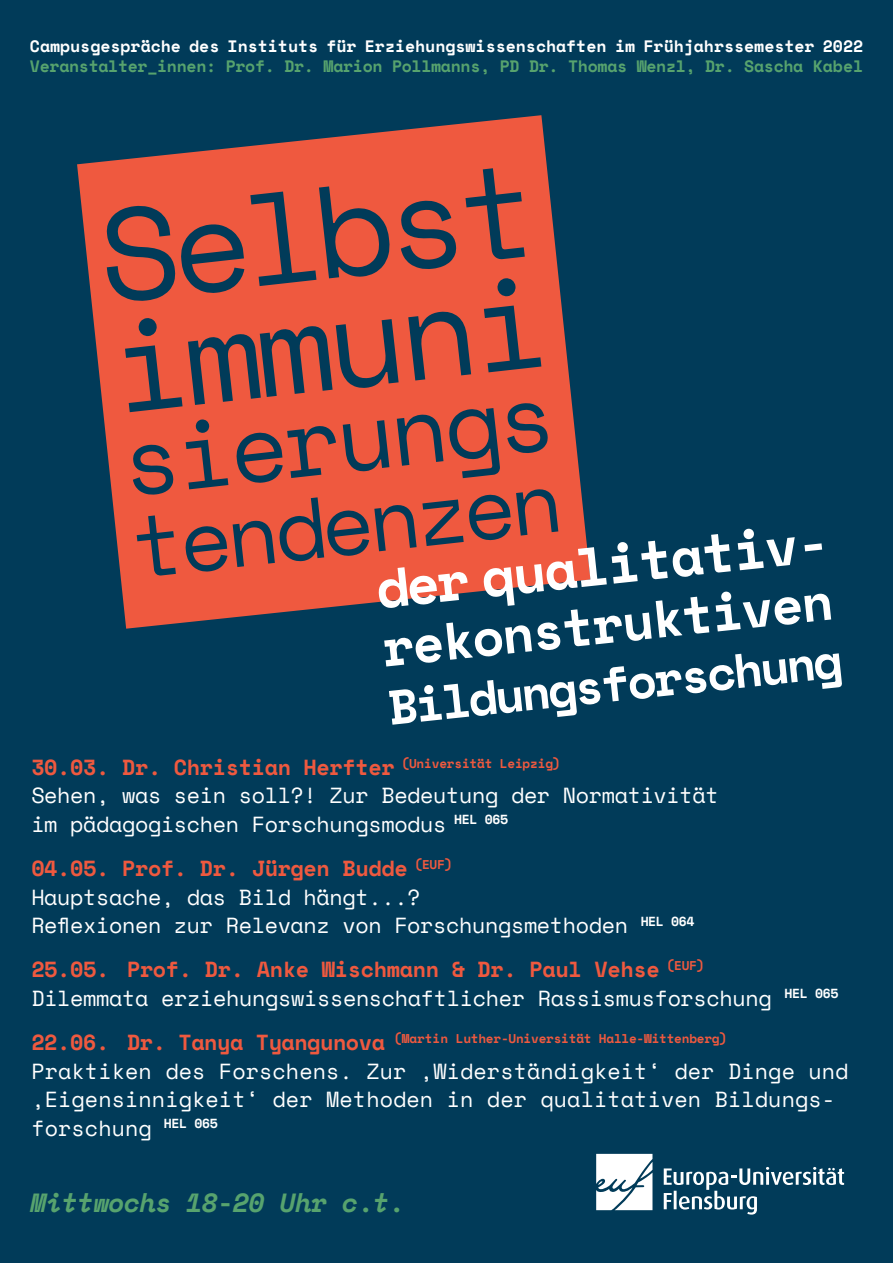
<style>
.page{position:relative;width:893px;height:1263px;background:#013b59}
.page>*{position:absolute;margin:0;border:0;box-sizing:border-box;transform-origin:0 0}
.t1{font:italic 700 26.25px "Space Mono";letter-spacing:-.02em;color:#57a36e}
.t2{font:21.75px/28.5px "Space Mono";letter-spacing:-.015em;color:#fff}
.t3{font:21.75px/28.5px "Space Mono";letter-spacing:.005em;color:#fff}
.t4{font:700 16.5px "Space Mono";color:#fff}
.t5{font:700 16.5px "Space Mono";letter-spacing:-.02em;color:#57a36e}
.t6{font:700 12.67px "Space Mono";letter-spacing:-.02em;color:#ef593f}
.s1{font-weight:700;color:#ef593f}
.s2{font-size:21.75px}
</style>
<div class="page">
<svg style="left:664px;top:1167px;width:180px;height:47px"></svg>
<svg style="left:596px;top:1154px;width:56px;height:56px;background:#dee5e9"></svg>
<svg style="left:77px;top:115px;width:470px;height:332px;fill:#ef593f"></svg>
<svg style="left:107px;top:168px;width:735px;height:557px"></svg>
<p class="t4" style="left:30px;top:34px;width:835px">Campusgespräche des Instituts für Erziehungswissenschaften im Frühjahrssemester 2022</p>
<p class="t5" style="left:30px;top:54px;width:835px">Veranstalter_innen: Prof. Dr. Marion Pollmanns, PD Dr. Thomas Wenzl, Dr. Sascha Kabel</p>
<p class="t2" style="left:31px;top:752px;width:689px"><span class="s1">30.03. Dr. Christian Herfter</span> <sup>(Universität</sup> <sup>Leipzig)<br></sup>Sehen, was sein soll?! Zur Bedeutung der Normativität im pädagogischen Forschungsmodus <sup>HEL</sup> <sup>065</sup></p>
<p class="t2" style="left:31px;top:853px;width:665px"><span class="s1">04.05. Prof. Dr. Jürgen Budde</span> <sup>(EUF)<br></sup>Hauptsache, das Bild hängt...?<br>Reflexionen zur Relevanz von Forschungsmethoden <sup>HEL</sup> <sup>064</sup></p>
<p class="t2" style="left:31px;top:954px;width:808px"><span class="s1">25.05. Prof. Dr. Anke Wischmann &amp; Dr. Paul Vehse</span> <sup>(EUF)<br></sup>Dilemmata erziehungswissenschaftlicher Rassismusforschung <sup>HEL</sup> <sup>065</sup></p>
<p class="t6" style="left:31px;top:1028px;width:697px"><span class="s2">22.06. Dr. Tanya Tyangunova</span> (Martin Luther-Universität Halle-Wittenberg)</p>
<p class="t3" style="left:31px;top:1056px;width:819px">Praktiken des Forschens. Zur ,Widerständigkeit‘ der Dinge und ,Eigensinnigkeit‘ der Methoden in der qualitativen Bildungs&shy;forschung <sup>HEL</sup> <sup>065</sup></p>
<p class="t1" style="left:31px;top:1182px;width:376px">Mittwochs 18-20 Uhr c.t.</p>
</div>
